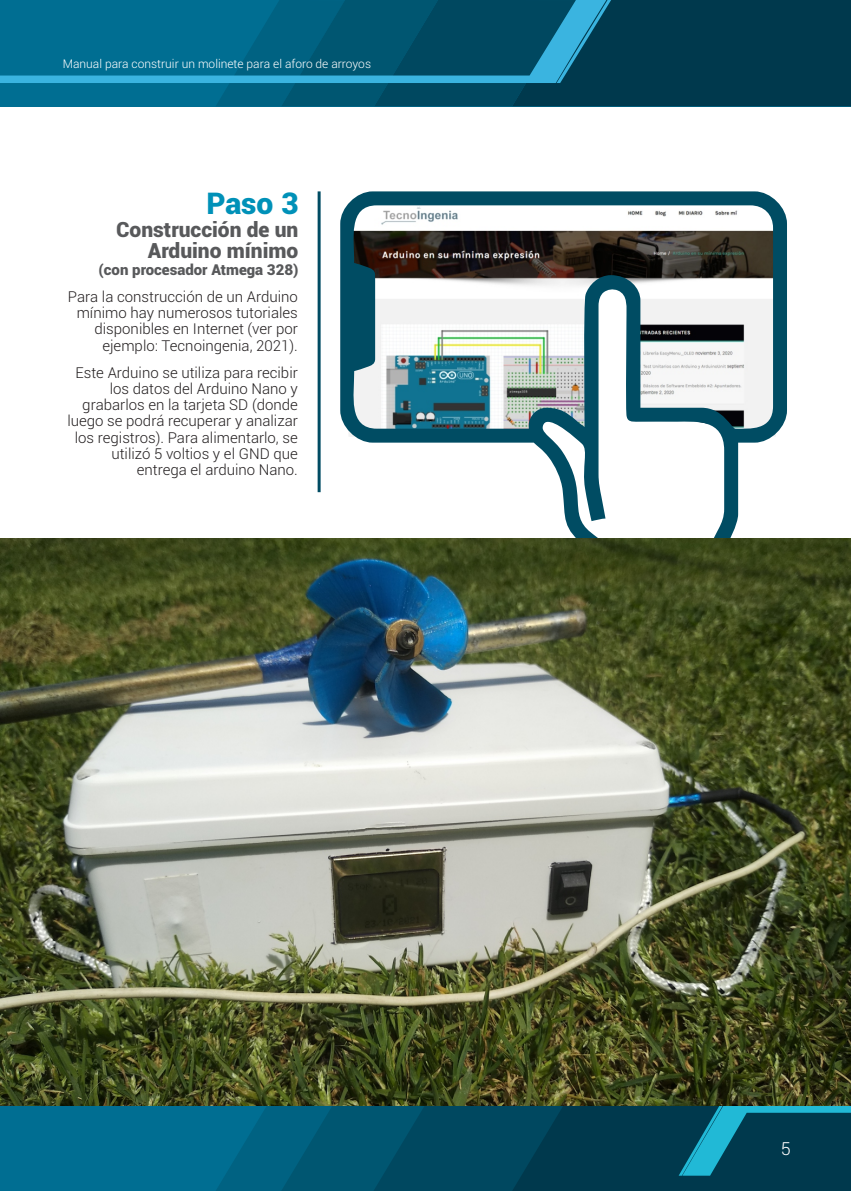
<style>
.page{position:relative;width:851px;height:1191px;background:#fff}
.page>*{position:absolute;margin:0;border:0;box-sizing:border-box;transform-origin:0 0}
.t1{font:900 30px "Roboto";color:#0091b8}
.t2{font:900 21px/21.5px "Roboto";color:#58595b;text-align:right}
.t3{font:300 18px "Roboto";color:#fff}
.t4{font:300 15px/16.2px "Roboto";color:#231f20;text-align:right}
.t5{font:900 15px "Roboto";color:#58595b}
.t6{font:300 12px "Roboto";color:#fff}
</style>
<div class="page">
<svg style="left:340px;top:191px;width:446px;height:348px"></svg>
<div style="left:0;top:1106px;width:850px;height:85px;background:#006e92"></div>
<svg style="left:216px;top:1106px;width:634px;height:85px;background:#014d65"></svg>
<div style="left:0;top:0;width:850px;height:106px;background:#006e92"></div>
<svg style="left:216px;top:0;width:634px;height:106px;background:#003e53"></svg>
<svg style="left:0;top:0;width:611px;height:83px"></svg>
<img style="left:0;top:539px;width:850px;height:567px">
<hr style="left:317px;top:191px;width:3px;height:301px;background:#004c63">
<p class="t6" style="left:63px;top:59px;width:310px">Manual para construir un molinete para el aforo de arroyos</p>
<h1 class="t1" style="left:206px;top:191px;width:93px">Paso 3</h1>
<h2 class="t2" style="left:116px;top:221px;width:184px">Construcción de un<br>Arduino mínimo</h2>
<p class="t5" style="left:99px;top:264px;width:201px">(con procesador Atmega 328)</p>
<p class="t4" style="left:68px;top:290px;width:231px">Para la construcción de un Arduino mínimo hay numerosos tutoriales disponibles en Internet (ver por ejemplo: Tecnoingenia, 2021).</p>
<p class="t4" style="left:67px;top:366px;width:232px">Este Arduino se utiliza para recibir los datos del Arduino Nano y grabarlos en la tarjeta SD (donde luego se podrá recuperar y analizar los registros). Para alimentarlo, se utilizó 5 voltios y el GND que entrega el arduino Nano.</p>
<p class="t3" style="left:780px;top:1142px;width:11px">5</p>
</div>
